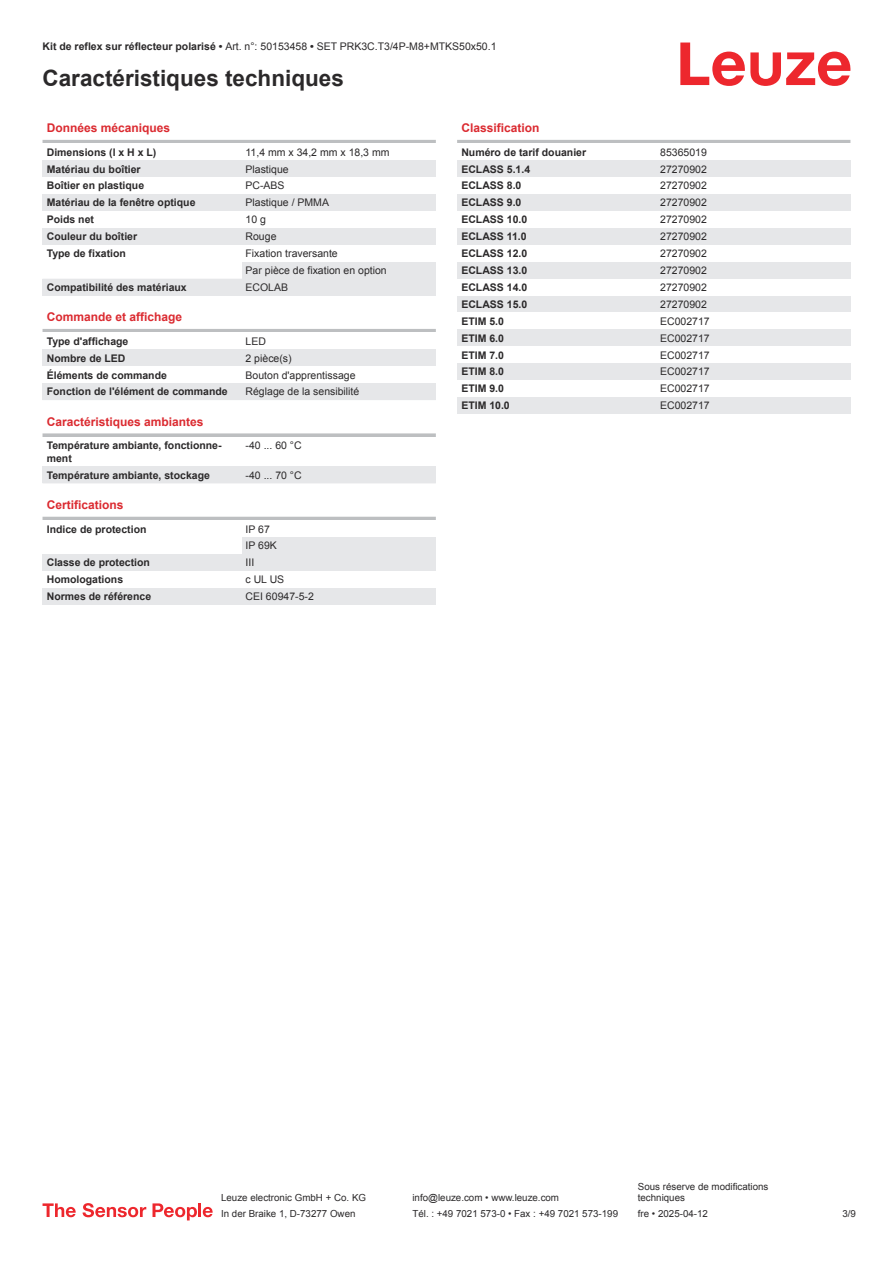
<style>
.page{position:relative;width:893px;height:1263px;background:#fff}
.page>*{position:absolute;margin:0;border:0;box-sizing:border-box;transform-origin:0 0}
.t1{font:700 22.5px "Arial";color:#2b292a}
.t2{font:700 12px "Arial";color:#db2a30}
.t3{font:700 10.5px/12.6px "Arial";color:#2b292a}
.t4{font:10.5px/17px "Arial";color:#2b292a}
.t5{font:9.75px/11.7px "Arial";color:#2b292a}
.s1{font-weight:700}
</style>
<div class="page">
<svg style="left:680px;top:43px;width:170px;height:43px"></svg>
<hr style="left:43px;top:140px;width:393px;height:3px;background:#bdbfc1">
<div style="left:43px;top:160px;width:199px;height:17px;background:#e6e7e9"></div>
<div style="left:242px;top:160px;width:194px;height:17px;background:#e6e7e9"></div>
<div style="left:43px;top:194px;width:199px;height:17px;background:#e6e7e9"></div>
<div style="left:242px;top:194px;width:194px;height:17px;background:#e6e7e9"></div>
<div style="left:43px;top:228px;width:199px;height:17px;background:#e6e7e9"></div>
<div style="left:242px;top:228px;width:194px;height:17px;background:#e6e7e9"></div>
<div style="left:242px;top:262px;width:194px;height:17px;background:#e6e7e9"></div>
<div style="left:43px;top:279px;width:199px;height:17px;background:#e6e7e9"></div>
<div style="left:242px;top:279px;width:194px;height:17px;background:#e6e7e9"></div>
<hr style="left:43px;top:329px;width:393px;height:3px;background:#bdbfc1">
<div style="left:43px;top:349px;width:199px;height:17px;background:#e6e7e9"></div>
<div style="left:242px;top:349px;width:194px;height:17px;background:#e6e7e9"></div>
<div style="left:43px;top:383px;width:199px;height:17px;background:#e6e7e9"></div>
<div style="left:242px;top:383px;width:194px;height:17px;background:#e6e7e9"></div>
<svg style="left:43px;top:433px;width:393px;height:4px;background:#c4c5c7"></svg>
<div style="left:43px;top:466px;width:199px;height:17px;background:#e6e7e9"></div>
<div style="left:242px;top:466px;width:194px;height:17px;background:#e6e7e9"></div>
<hr style="left:43px;top:517px;width:393px;height:3px;background:#bdbfc1">
<div style="left:242px;top:537px;width:194px;height:17px;background:#e6e7e9"></div>
<div style="left:43px;top:554px;width:199px;height:17px;background:#e6e7e9"></div>
<div style="left:242px;top:554px;width:194px;height:17px;background:#e6e7e9"></div>
<div style="left:43px;top:588px;width:199px;height:17px;background:#e6e7e9"></div>
<div style="left:242px;top:588px;width:194px;height:17px;background:#e6e7e9"></div>
<hr style="left:457px;top:140px;width:393px;height:3px;background:#bdbfc1">
<div style="left:457px;top:160px;width:200px;height:17px;background:#e6e7e9"></div>
<div style="left:657px;top:160px;width:193px;height:17px;background:#e6e7e9"></div>
<div style="left:457px;top:194px;width:200px;height:17px;background:#e6e7e9"></div>
<div style="left:657px;top:194px;width:193px;height:17px;background:#e6e7e9"></div>
<div style="left:457px;top:228px;width:200px;height:17px;background:#e6e7e9"></div>
<div style="left:657px;top:228px;width:193px;height:17px;background:#e6e7e9"></div>
<div style="left:457px;top:262px;width:200px;height:17px;background:#e6e7e9"></div>
<div style="left:657px;top:262px;width:193px;height:17px;background:#e6e7e9"></div>
<div style="left:457px;top:296px;width:200px;height:16px;background:#e6e7e9"></div>
<div style="left:657px;top:296px;width:193px;height:16px;background:#e6e7e9"></div>
<div style="left:457px;top:329px;width:200px;height:17px;background:#e6e7e9"></div>
<div style="left:657px;top:329px;width:193px;height:17px;background:#e6e7e9"></div>
<div style="left:457px;top:363px;width:200px;height:17px;background:#e6e7e9"></div>
<div style="left:657px;top:363px;width:193px;height:17px;background:#e6e7e9"></div>
<div style="left:457px;top:397px;width:200px;height:17px;background:#e6e7e9"></div>
<div style="left:657px;top:397px;width:193px;height:17px;background:#e6e7e9"></div>
<svg style="left:43px;top:1203px;width:33px;height:14px"></svg>
<svg style="left:83px;top:1203px;width:63px;height:14px"></svg>
<svg style="left:153px;top:1203px;width:44px;height:17px"></svg>
<hr style="left:198px;top:1203px;width:3px;height:14px;background:#ed272d">
<svg style="left:203px;top:1207px;width:10px;height:10px"></svg>
<p class="t4" style="left:43px;top:39px;width:456px"><span class="s1">Kit de reflex sur réflecteur polarisé •</span> Art. n°: 50153458 <span class="s1">•</span> SET PRK3C.T3/4P-M8+MTKS50x50.1</p>
<h1 class="t1" style="left:43px;top:70px;width:303px">Caractéristiques techniques</h1>
<p class="t2" style="left:47px;top:123px;width:125px">Données mécaniques</p>
<p class="t3" style="left:47px;top:147px;width:111px">Dimensions (l x H x L)</p>
<p class="t4" style="left:246px;top:144px;width:145px">11,4 mm x 34,2 mm x 18,3 mm</p>
<p class="t3" style="left:47px;top:164px;width:95px">Matériau du boîtier</p>
<p class="t4" style="left:246px;top:161px;width:45px">Plastique</p>
<p class="t3" style="left:47px;top:180px;width:99px">Boîtier en plastique</p>
<p class="t4" style="left:246px;top:178px;width:41px">PC-ABS</p>
<p class="t3" style="left:47px;top:197px;width:150px">Matériau de la fenêtre optique</p>
<p class="t4" style="left:246px;top:195px;width:85px">Plastique / PMMA</p>
<p class="t3" style="left:47px;top:214px;width:49px">Poids net</p>
<p class="t4" style="left:246px;top:212px;width:22px">10 g</p>
<p class="t3" style="left:47px;top:231px;width:92px">Couleur du boîtier</p>
<p class="t4" style="left:246px;top:229px;width:32px">Rouge</p>
<p class="t3" style="left:47px;top:248px;width:81px">Type de fixation</p>
<p class="t4" style="left:246px;top:246px;width:143px">Fixation traversante<br>Par pièce de fixation en option</p>
<p class="t3" style="left:47px;top:282px;width:142px">Compatibilité des matériaux</p>
<p class="t4" style="left:246px;top:280px;width:44px">ECOLAB</p>
<p class="t2" style="left:47px;top:312px;width:137px">Commande et affichage</p>
<p class="t3" style="left:47px;top:336px;width:83px">Type d'affichage</p>
<p class="t4" style="left:246px;top:333px;width:22px">LED</p>
<p class="t3" style="left:47px;top:353px;width:80px">Nombre de LED</p>
<p class="t4" style="left:246px;top:350px;width:48px">2 pièce(s)</p>
<p class="t3" style="left:47px;top:369px;width:122px">Éléments de commande</p>
<p class="t4" style="left:246px;top:367px;width:111px">Bouton d'apprentissage</p>
<p class="t3" style="left:47px;top:386px;width:183px">Fonction de l'élément de commande</p>
<p class="t4" style="left:246px;top:384px;width:115px">Réglage de la sensibilité</p>
<p class="t2" style="left:47px;top:417px;width:158px">Caractéristiques ambiantes</p>
<p class="t3" style="left:47px;top:440px;width:176px">Température ambiante, fonctionne&shy;ment</p>
<p class="t4" style="left:246px;top:438px;width:58px">-40 ... 60 °C</p>
<p class="t3" style="left:47px;top:470px;width:165px">Température ambiante, stockage</p>
<p class="t4" style="left:246px;top:467px;width:58px">-40 ... 70 °C</p>
<p class="t2" style="left:47px;top:500px;width:78px">Certifications</p>
<p class="t3" style="left:47px;top:523px;width:101px">Indice de protection</p>
<p class="t4" style="left:246px;top:521px;width:33px">IP 67<br>IP 69K</p>
<p class="t3" style="left:47px;top:557px;width:105px">Classe de protection</p>
<p class="t4" style="left:246px;top:555px;width:10px">III</p>
<p class="t3" style="left:47px;top:574px;width:78px">Homologations</p>
<p class="t4" style="left:246px;top:572px;width:40px">c UL US</p>
<p class="t3" style="left:47px;top:591px;width:106px">Normes de référence</p>
<p class="t4" style="left:246px;top:589px;width:70px">CEI 60947-5-2</p>
<p class="t2" style="left:461px;top:123px;width:80px">Classification</p>
<p class="t3" style="left:461px;top:147px;width:126px">Numéro de tarif douanier</p>
<p class="t4" style="left:660px;top:144px;width:48px">85365019</p>
<p class="t3" style="left:461px;top:164px;width:70px">ECLASS 5.1.4</p>
<p class="t4" style="left:660px;top:161px;width:48px">27270902</p>
<p class="t3" style="left:461px;top:180px;width:62px">ECLASS 8.0</p>
<p class="t4" style="left:660px;top:178px;width:48px">27270902</p>
<p class="t3" style="left:461px;top:197px;width:62px">ECLASS 9.0</p>
<p class="t4" style="left:660px;top:195px;width:48px">27270902</p>
<p class="t3" style="left:461px;top:214px;width:67px">ECLASS 10.0</p>
<p class="t4" style="left:660px;top:212px;width:48px">27270902</p>
<p class="t3" style="left:461px;top:231px;width:67px">ECLASS 11.0</p>
<p class="t4" style="left:660px;top:229px;width:48px">27270902</p>
<p class="t3" style="left:461px;top:248px;width:67px">ECLASS 12.0</p>
<p class="t4" style="left:660px;top:246px;width:48px">27270902</p>
<p class="t3" style="left:461px;top:265px;width:67px">ECLASS 13.0</p>
<p class="t4" style="left:660px;top:263px;width:48px">27270902</p>
<p class="t3" style="left:461px;top:282px;width:67px">ECLASS 14.0</p>
<p class="t4" style="left:660px;top:280px;width:48px">27270902</p>
<p class="t3" style="left:461px;top:299px;width:67px">ECLASS 15.0</p>
<p class="t4" style="left:660px;top:297px;width:48px">27270902</p>
<p class="t3" style="left:461px;top:316px;width:44px">ETIM 5.0</p>
<p class="t4" style="left:660px;top:313px;width:51px">EC002717</p>
<p class="t3" style="left:461px;top:333px;width:44px">ETIM 6.0</p>
<p class="t4" style="left:660px;top:330px;width:51px">EC002717</p>
<p class="t3" style="left:461px;top:349px;width:44px">ETIM 7.0</p>
<p class="t4" style="left:660px;top:347px;width:51px">EC002717</p>
<p class="t3" style="left:461px;top:366px;width:44px">ETIM 8.0</p>
<p class="t4" style="left:660px;top:364px;width:51px">EC002717</p>
<p class="t3" style="left:461px;top:383px;width:44px">ETIM 9.0</p>
<p class="t4" style="left:660px;top:381px;width:51px">EC002717</p>
<p class="t3" style="left:461px;top:400px;width:50px">ETIM 10.0</p>
<p class="t4" style="left:660px;top:398px;width:51px">EC002717</p>
<p class="t5" style="left:221px;top:1193px;width:146px">Leuze electronic GmbH + Co. KG</p>
<p class="t5" style="left:412px;top:1193px;width:148px">info@leuze.com • www.leuze.com</p>
<p class="t5" style="left:638px;top:1181px;width:132px">Sous réserve de modifications techniques</p>
<p class="t5" style="left:221px;top:1209px;width:136px">In der Braike 1, D-73277 Owen</p>
<p class="t5" style="left:412px;top:1209px;width:207px">Tél. : +49 7021 573-0 • Fax : +49 7021 573-199</p>
<p class="t5" style="left:638px;top:1209px;width:72px">fre • 2025-04-12</p>
<p class="t5" style="left:842px;top:1209px;width:15px">3 /9</p>
</div>
